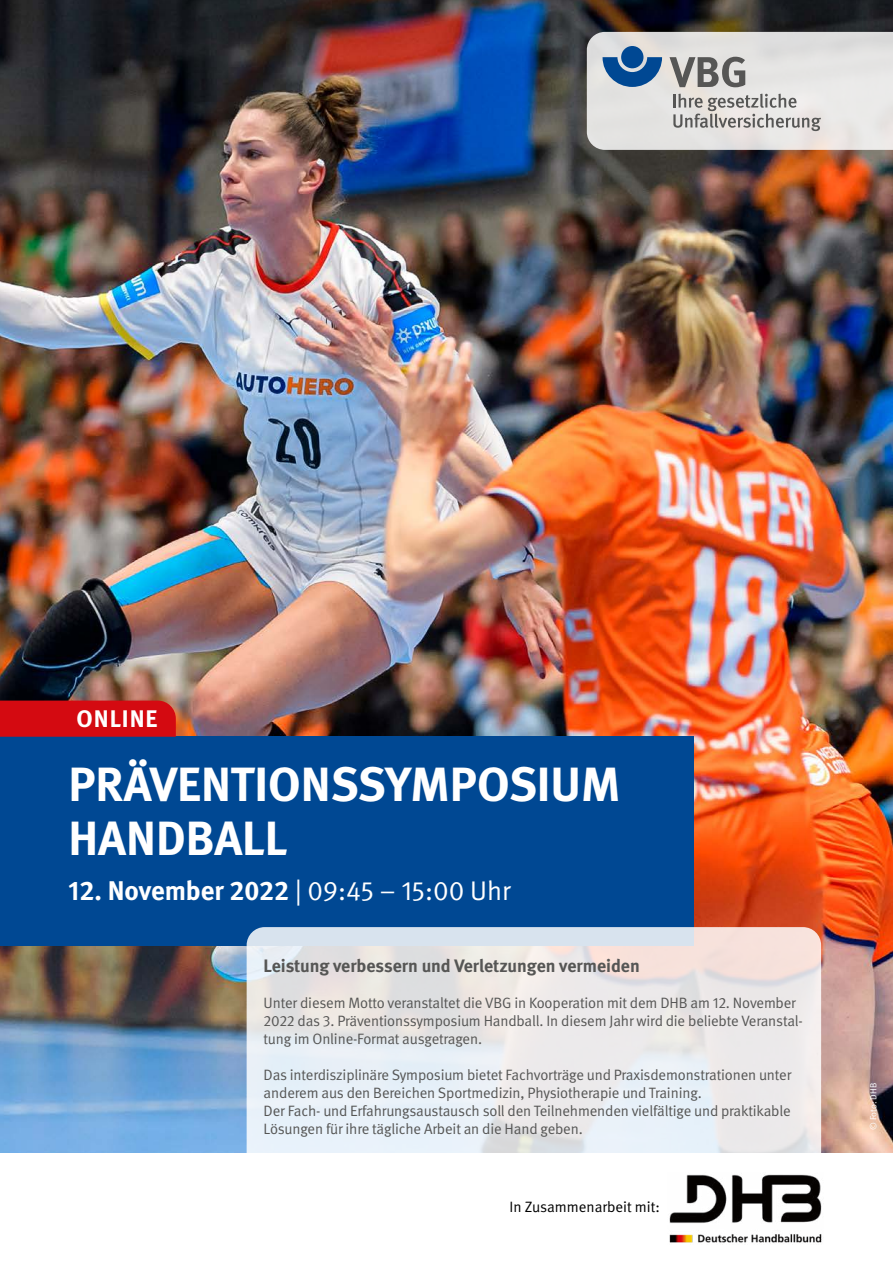
<style>
.page{position:relative;width:893px;height:1263px;background:#fff}
.page>*{position:absolute;margin:0;border:0;box-sizing:border-box;transform-origin:0 0}
._01_Überschriften_32pt_Überschrift{font:700 48px/54px "DGUV Meta";color:#fff}
._01_Überschriften_32pt_Überschrift-2{font:700 27px "DGUV Meta";color:#fff}
._01_Überschriften_20pt_Überschrift{font:700 24px "DGUV Meta";letter-spacing:.04em;color:#fff}
._02_Fließtext_12pt_Anleser{font:700 18px "DGUV Meta";color:#565655}
._02_Fließtext_10pt_Anleser{font:15px/18px "DGUV Meta";letter-spacing:-.01em;color:#565655}
._02_Fließtext_12pt_Anleser-2{font:15px "DGUV Meta";color:#000}
.t1{font:9px "DGUV Meta";color:#fff}
.s1{font-weight:400}
</style>
<div class="page">
<img style="left:0;top:0;width:893px;height:1152px">
<svg style="left:587px;top:32px;width:306px;height:118px;background:#d0d1d3"></svg>
<div style="left:0;top:736px;width:693px;height:210px;background:#004893"></div>
<svg style="left:247px;top:927px;width:574px;height:226px;background:#e8e8eb"></svg>
<img style="left:669px;top:1174px;width:153px;height:70px">
<div style="left:0;top:700px;width:176px;height:37px;background:#d40a11"></div>
<p class="_01_Überschriften_20pt_Überschrift" style="left:76px;top:705px;width:82px">ONLINE</p>
<p class="_01_Überschriften_32pt_Überschrift" style="left:68px;top:759px;width:553px">PRÄVENTIONSSYMPOSIUM<br>HANDBALL</p>
<p class="_01_Überschriften_32pt_Überschrift-2" style="left:68px;top:875px;width:444px">12. November 2022 <span class="s1">| 09:45 – 15:00 Uhr</span></p>
<p class="_02_Fließtext_12pt_Anleser" style="left:264px;top:955px;width:378px">Leistung verbessern und Verletzungen vermeiden</p>
<p class="_02_Fließtext_10pt_Anleser" style="left:264px;top:994px;width:541px">Unter diesem Motto veranstaltet die VBG in Kooperation mit dem DHB am 12. November<br>2022 das 3. Präventionssymposium Handball. In diesem Jahr wird die beliebte Veranstal&shy;tung im Online-Format ausgetragen.</p>
<p class="_02_Fließtext_10pt_Anleser" style="left:264px;top:1066px;width:529px">Das interdisziplinäre Symposium bietet Fachvorträge und Praxisdemonstrationen unter anderem aus den Bereichen Sportmedizin, Physiotherapie und Training.</p>
<p class="_02_Fließtext_10pt_Anleser" style="left:264px;top:1102px;width:528px">Der Fach- und Erfahrungsaustausch soll den Teilnehmenden vielfältige und praktikable<br>Lösungen für ihre tägliche Arbeit an die Hand geben.</p>
<p class="_02_Fließtext_12pt_Anleser-2" style="left:509px;top:1198px;width:152px">In Zusammenarbeit mit:</p>
<p class="t1" style="left:868px;top:1130px;width:49px;rotate:-90deg">© Foto: DHB</p>
</div>
